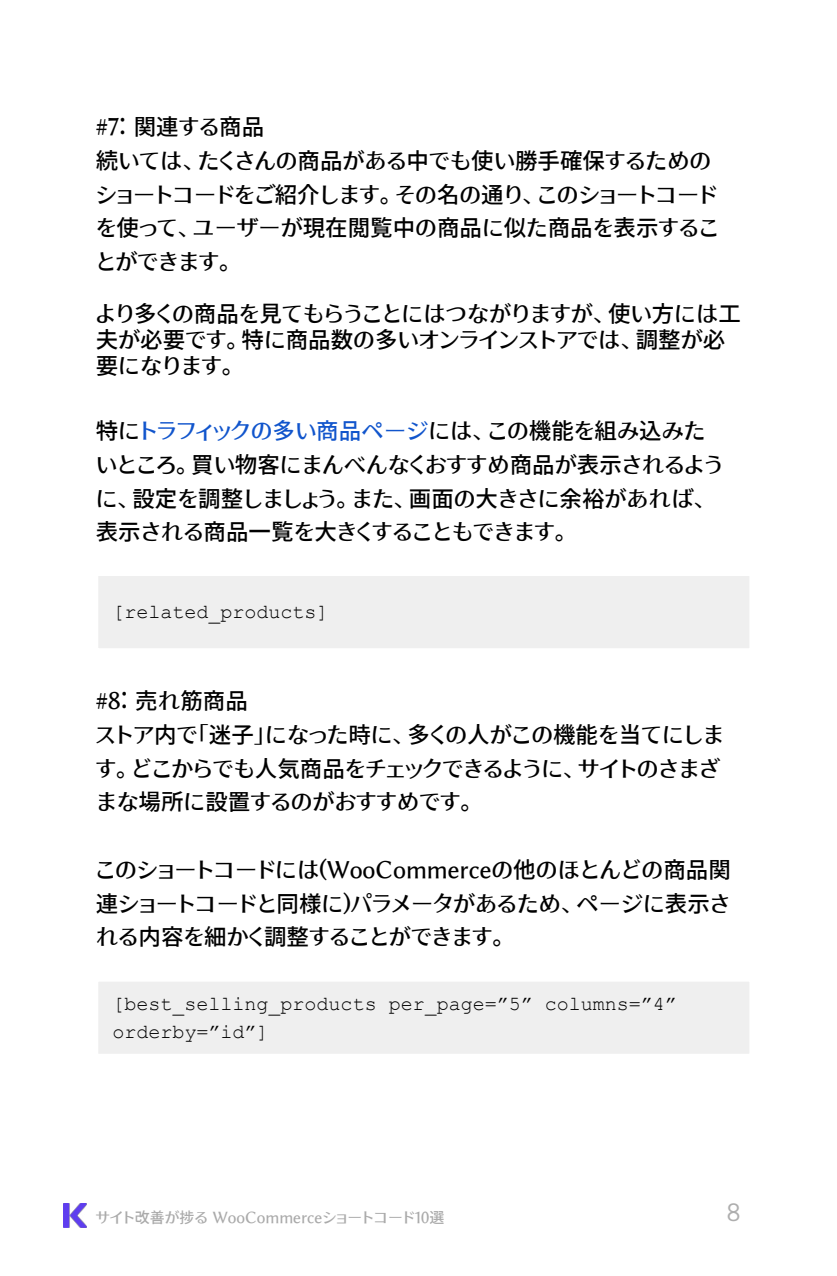
<style>
.page{position:relative;width:837px;height:1276px;background:#fff}
.page>*{position:absolute;margin:0;border:0;box-sizing:border-box;transform-origin:0 0}
.t1{font:25px "Brandon Text";color:#aeaeae}
.t2{font:22.5px/33.8px "Gen Ei Late Go P v 2";color:#000}
.t3{font:20px/27.5px "Courier New";color:#000}
.t4{font:15px "Gen Ei Late Go P v 2";color:#aaa}
.s1{color:#15c}
</style>
<div class="page">
<img style="left:64px;top:1203px;width:23px;height:24px">
<div style="left:97px;top:575px;width:653px;height:74px;background:#efefef"></div>
<div style="left:96px;top:573px;width:655px;height:78px;border:2px solid #fff"></div>
<div style="left:97px;top:980px;width:653px;height:75px;background:#efefef"></div>
<div style="left:96px;top:979px;width:655px;height:77px;border:2px solid #fff"></div>
<p class="t2" style="left:96px;top:110px;width:624px">#7: 関連する商品<br>続いては、たくさんの商品がある中でも使い勝手確保するためのショートコードをご紹介します。その名の通り、このショートコードを使って、ユーザーが現在閲覧中の商品に似た商品を表示することができます。</p>
<p class="t2" style="left:96px;top:301px;width:646px;line-height:25.8px">より多くの商品を見てもらうことにはつながりますが、使い方には工夫が必要です。特に商品数の多いオンラインストアでは、調整が必要になります。</p>
<p class="t2" style="left:96px;top:414px;width:628px">特に<span class="s1">トラフィックの多い商品ページ</span>には、この機能を組み込みたいところ。買い物客にまんべんなくおすすめ商品が表示されるように、設定を調整しましょう。また、画面の大きさに余裕があれば、表示される商品一覧を大きくすることもできます。</p>
<p class="t3" style="left:112px;top:597px;width:218px">[related_products]</p>
<p class="t2" style="left:96px;top:684px;width:629px">#8: 売れ筋商品<br>ストア内で「迷子」になった時に、多くの人がこの機能を当てにします。どこからでも人気商品をチェックできるように、サイトのさまざまな場所に設置するのがおすすめです。</p>
<p class="t2" style="left:96px;top:853px;width:636px;text-align:justify">このショートコードには（WooCommerceの他のほとんどの商品関連ショートコードと同様に）パラメータがあるため、ページに表示される内容を細かく調整することができます。</p>
<p class="t3" style="left:112px;top:989px;width:566px">[best_selling_products per_page=”5” columns=”4” orderby=”id”]</p>
<p class="t4" style="left:96px;top:1207px;width:350px">サイト改善が捗る WooCommerceショートコード10選</p>
<p class="t1" style="left:726px;top:1195px;width:16px">8</p>
</div>
